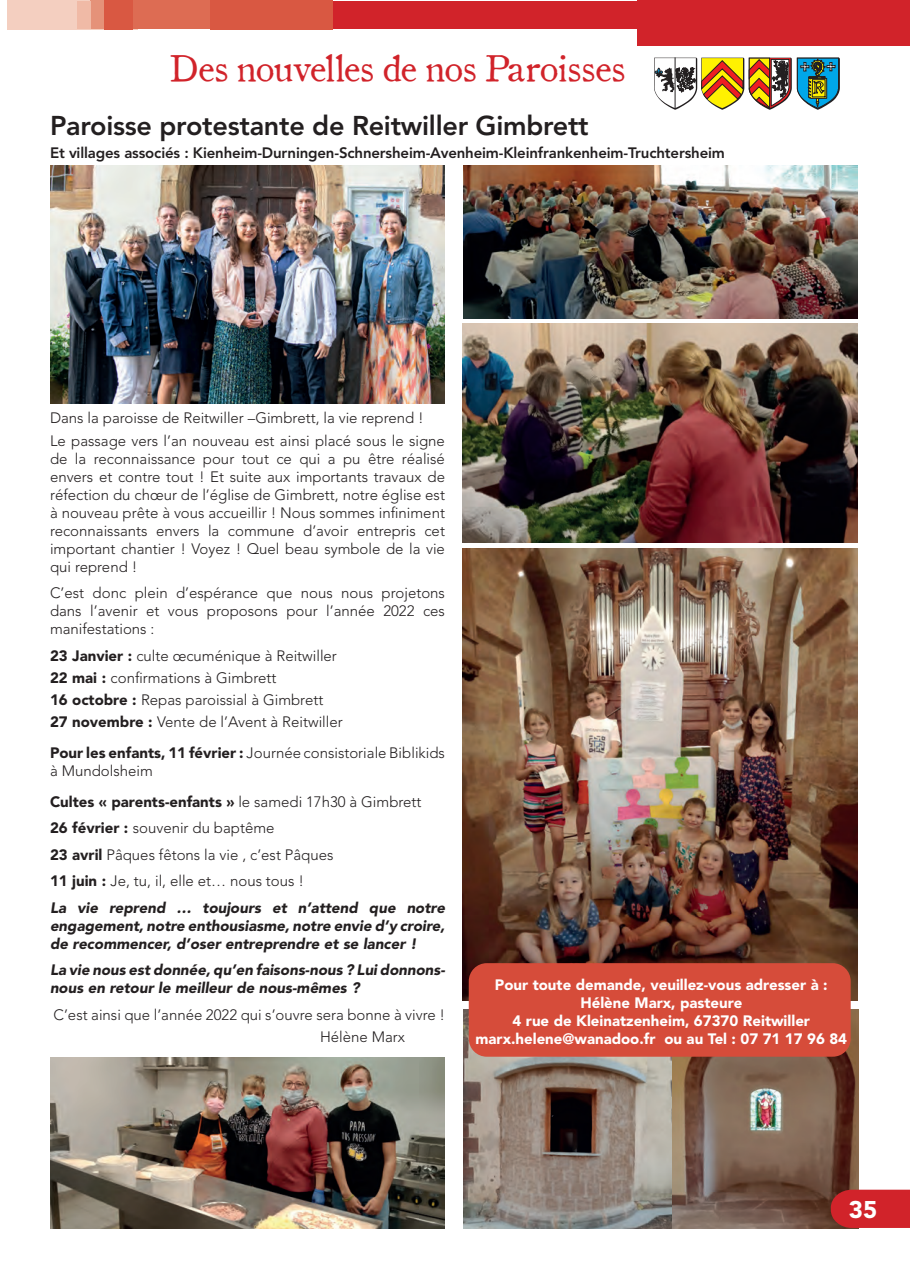
<style>
.page{position:relative;width:910px;height:1280px;background:#fff}
.page>*{position:absolute;margin:0;border:0;box-sizing:border-box;transform-origin:0 0}
.t1{font:36px "Old Style 1 HPLHS";color:#d1232a}
.t2{font:800 27px "Avenir";letter-spacing:-.01em;color:#231f20}
.t3{font:900 24px "Avenir";color:#fff}
.t4{font:300 15px/18px "Avenir";color:#231f20}
.t5{font:italic 900 15px/18px "Avenir";color:#231f20}
.t6{font:900 15px/18px "Avenir";color:#fff;text-align:center}
.t7{font:800 15px "Avenir";letter-spacing:-.01em;color:#231f20}
.s1{font-weight:900}
.s2{font-weight:900;font-style:italic}
</style>
<div class="page">
<div style="left:73px;top:1px;width:827px;height:28px;background:#d1232a"></div>
<div style="left:8px;top:0;width:130px;height:29px;background:#f4cfc0"></div>
<div style="left:131px;top:0;width:82px;height:29px;background:#dd6c53"></div>
<div style="left:211px;top:0;width:122px;height:29px;background:#d95842"></div>
<div style="left:104px;top:0;width:28px;height:29px;background:#d95842"></div>
<div style="left:90px;top:1px;width:14px;height:28px;background:#e59279"></div>
<div style="left:77px;top:1px;width:13px;height:28px;background:#f0baa6"></div>
<div style="left:637px;top:0;width:273px;height:46px;background:#d1232a"></div>
<svg style="left:654px;top:58px;width:186px;height:52px"></svg>
<img style="left:464px;top:1010px;width:395px;height:218px">
<img style="left:463px;top:324px;width:395px;height:219px">
<img style="left:50px;top:165px;width:395px;height:238px">
<img style="left:463px;top:548px;width:395px;height:452px">
<img style="left:464px;top:165px;width:394px;height:153px">
<img style="left:51px;top:1058px;width:394px;height:170px">
<div style="left:469px;top:963px;width:382px;height:94px;background:#d64c3a;border-radius:18px"></div>
<div style="left:831px;top:1190px;width:79px;height:38px;background:#d1232a"></div>
<h1 class="t1" style="left:169px;top:41px;width:456px">Des nouvelles de nos Paroisses</h1>
<h2 class="t2" style="left:50px;top:110px;width:540px">Paroisse protestante de Reitwiller Gimbrett</h2>
<p class="t7" style="left:50px;top:143px;width:676px">Et villages associés : Kienheim-Durningen-Schnersheim-Avenheim-Kleinfrankenheim-Truchtersheim</p>
<p class="t4" style="left:50px;top:407px;width:396px;line-height:22.2px">Dans la paroisse de Reitwiller –Gimbrett, la vie reprend !<br>Le passage vers l’an nouveau est ainsi placé sous le signe</p>
<p class="t4" style="left:50px;top:449px;width:396px;text-align:justify">de la reconnaissance pour tout ce qui a pu être réalisé envers et contre tout ! Et suite aux importants travaux de réfection du chœur de l’église de Gimbrett, notre église est à nouveau prête à vous accueillir ! Nous sommes infiniment reconnaissants envers la commune d’avoir entrepris cet important chantier ! Voyez ! Quel beau symbole de la vie qui reprend !</p>
<p class="t4" style="left:50px;top:584px;width:396px;text-align:justify">C’est donc plein d’espérance que nous nous projetons dans l’avenir et vous proposons pour l’année 2022 ces manifestations :</p>
<p class="t4" style="left:50px;top:644px;width:294px;line-height:22.2px"><span class="s1">23 Janvier :</span> culte œcuménique à Reitwiller <span class="s1">22 mai :</span> confirmations à Gimbrett<br><span class="s1">16 octobre :</span> Repas paroissial à Gimbrett <span class="s1">27 novembre :</span> Vente de l’Avent à Reitwiller</p>
<p class="t4" style="left:50px;top:744px;width:396px"><span class="s1">Pour les enfants, 11 février :</span> Journée consistoriale Biblikids à Mundolsheim</p>
<p class="t4" style="left:50px;top:788px;width:396px;line-height:26.5px"><span class="s1">Cultes « parents-enfants »</span> le samedi 17h30 à Gimbrett<br><span class="s1">26 février :</span> souvenir du baptême<br><span class="s1">23 avril</span> Pâques fêtons la vie , c’est Pâques<br><span class="s1">11 juin :</span> Je, tu, il, elle et… nous tous !<br><span class="s2">La vie reprend … toujours et n’attend que notre</span></p>
<p class="t5" style="left:50px;top:916px;width:396px">engagement, notre enthousiasme, notre envie d’y croire, de recommencer, d’oser entreprendre et se lancer !</p>
<p class="t5" style="left:50px;top:961px;width:397px">La vie nous est donnée, qu’en faisons-nous ? Lui donnons&shy;nous en retour le meilleur de nous-mêmes ?</p>
<p class="t4" style="left:320px;top:1004px;width:126px;line-height:22.2px;text-indent:-266px">C’est ainsi que l’année 2022 qui s’ouvre sera bonne à vivre !<br>Hélène Marx</p>
<p class="t6" style="left:476px;top:975px;width:373px">Pour toute demande, veuillez-vous adresser à :<br>Hélène Marx, pasteure<br>4 rue de Kleinatzenheim, 67370 Reitwiller marx.helene@wanadoo.fr ou au Tel : 07 71 17 96 84</p>
<h3 class="t3" style="left:849px;top:1194px;width:30px">35</h3>
</div>
